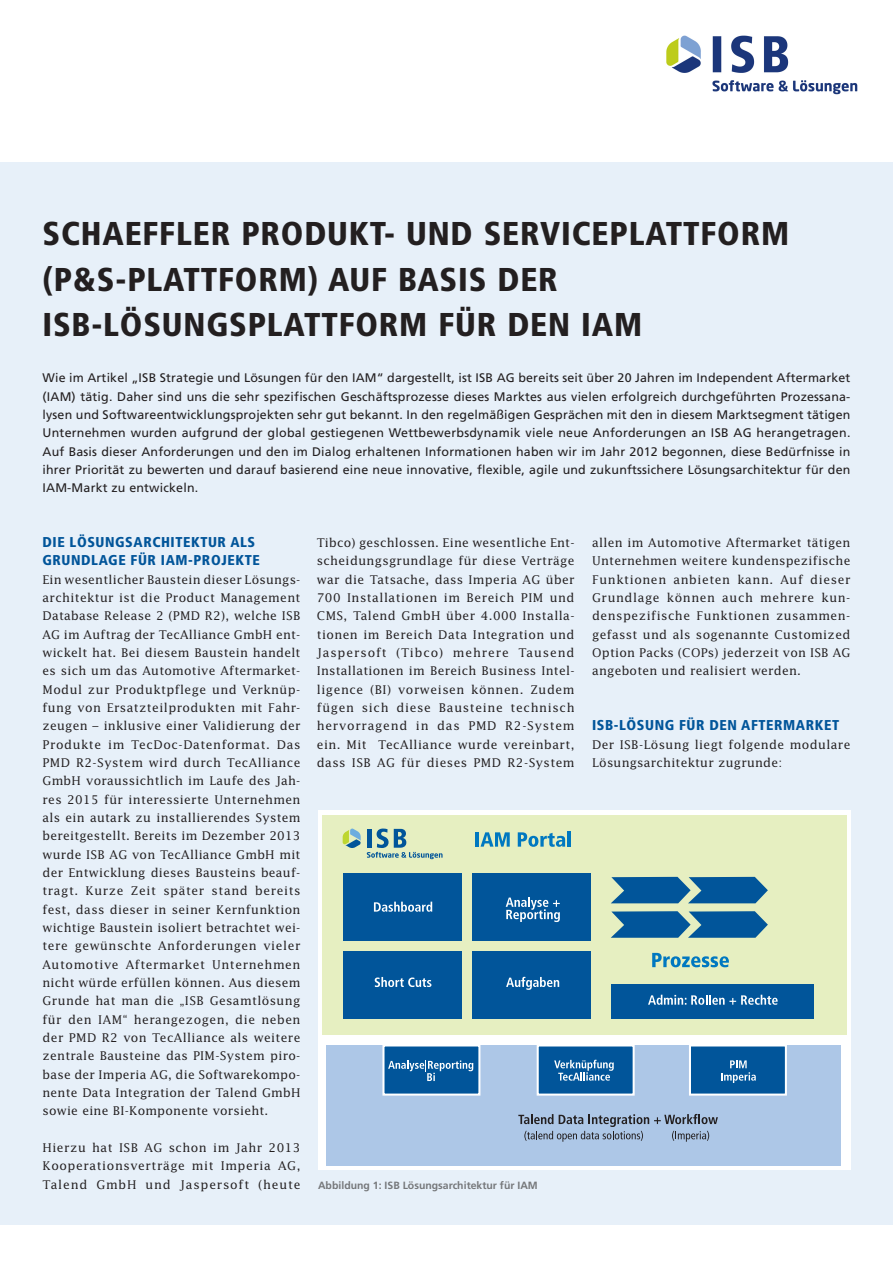
<style>
.page{position:relative;width:893px;height:1263px;background:#fff}
.page>*{position:absolute;margin:0;border:0;box-sizing:border-box;transform-origin:0 0}
.t1{font:900 condensed 33px/45.8px "Frutiger";letter-spacing:.025em;color:#231f20}
.t2{font:900 condensed 14.25px/18.3px "Frutiger";letter-spacing:.04em;color:#01559a}
.t3{font:12.45px/18.3px "Frutiger";letter-spacing:.015em;color:#231f20;text-align:justify}
.t4{font:12px/18.3px "Lucida";letter-spacing:.03em;color:#231f20;text-align:justify}
.t5{font:700 10.5px "Frutiger";color:#76787b}
</style>
<div class="page">
<div style="left:0;top:162px;width:893px;height:1063px;background:#e7f0f9"></div>
<div style="left:318px;top:810px;width:532px;height:360px;background:#fff"></div>
<div style="left:326px;top:1045px;width:515px;height:120px;background:#adc7e7"></div>
<div style="left:322px;top:815px;width:524px;height:219px;background:#e6efc1"></div>
<div style="left:383px;top:1045px;width:96px;height:49px;background:#01559a"></div>
<div style="left:382px;top:1044px;width:98px;height:51px;border:2px solid #fff"></div>
<div style="left:538px;top:1045px;width:96px;height:49px;background:#01559a"></div>
<div style="left:537px;top:1044px;width:98px;height:51px;border:2px solid #fff"></div>
<div style="left:690px;top:1045px;width:96px;height:49px;background:#01559a"></div>
<div style="left:689px;top:1044px;width:98px;height:51px;border:2px solid #fff"></div>
<div style="left:343px;top:873px;width:118px;height:68px;background:#01559a"></div>
<div style="left:473px;top:873px;width:118px;height:68px;background:#01559a"></div>
<div style="left:343px;top:951px;width:118px;height:68px;background:#01559a"></div>
<div style="left:473px;top:951px;width:118px;height:68px;background:#01559a"></div>
<div style="left:611px;top:984px;width:202px;height:35px;background:#01559a"></div>
<hr style="left:476px;top:832px;width:3px;height:15px;background:#0078c0">
<svg style="left:480px;top:832px;width:30px;height:15px"></svg>
<svg style="left:518px;top:832px;width:47px;height:15px"></svg>
<hr style="left:567px;top:831px;width:4px;height:16px;background:#0078c0">
<svg style="left:343px;top:828px;width:18px;height:20px"></svg>
<svg style="left:367px;top:828px;width:76px;height:31px"></svg>
<svg style="left:374px;top:902px;width:58px;height:10px"></svg>
<svg style="left:506px;top:897px;width:54px;height:25px"></svg>
<svg style="left:375px;top:977px;width:56px;height:10px"></svg>
<svg style="left:506px;top:977px;width:53px;height:13px"></svg>
<svg style="left:648px;top:995px;width:130px;height:10px"></svg>
<svg style="left:652px;top:953px;width:77px;height:14px"></svg>
<svg style="left:611px;top:877px;width:157px;height:26px;background:#236c9f"></svg>
<svg style="left:611px;top:911px;width:157px;height:27px;background:#276fa0"></svg>
<svg style="left:388px;top:1060px;width:85px;height:21px"></svg>
<svg style="left:554px;top:1060px;width:60px;height:21px"></svg>
<svg style="left:721px;top:1060px;width:35px;height:23px"></svg>
<svg style="left:518px;top:1114px;width:200px;height:28px"></svg>
<img style="left:666px;top:35px;width:192px;height:60px">
<h1 class="t1" style="left:43px;top:213px;width:748px">SCHAEFFLER PRODUKT- UND SERVICEPLATTFORM (P&amp;S-PLATTFORM) AUF BASIS DER<br>ISB-LÖSUNGSPLATTFORM FÜR DEN IAM</h1>
<p class="t3" style="left:43px;top:370px;width:809px">Wie im Artikel „ISB Strategie und Lösungen für den IAM“ dargestellt, ist ISB AG bereits seit über 20 Jahren im Independent Aftermarket (IAM) tätig. Daher sind uns die sehr spezifischen Geschäftsprozesse dieses Marktes aus vielen erfolgreich durchgeführten Prozessana&shy;lysen und Softwareentwicklungsprojekten sehr gut bekannt. In den regelmäßigen Gesprächen mit den in diesem Marktsegment tätigen Unternehmen wurden aufgrund der global gestiegenen Wettbewerbsdynamik viele neue Anforderungen an ISB AG herangetragen.<br>Auf Basis dieser Anforderungen und den im Dialog erhaltenen Informationen haben wir im Jahr 2012 begonnen, diese Bedürfnisse in ihrer Priorität zu bewerten und darauf basierend eine neue innovative, flexible, agile und zukunftssichere Lösungsarchitektur für den IAM-Markt zu entwickeln.</p>
<p class="t2" style="left:43px;top:534px;width:219px">DIE LÖSUNGSARCHITEKTUR ALS<br>GRUNDLAGE FÜR IAM-PROJEKTE</p>
<p class="t4" style="left:43px;top:571px;width:259px">Ein wesentlicher Baustein dieser Lösungs&shy;architektur ist die Product Management Database Release 2 (PMD R2), welche ISB AG im Auftrag der TecAlliance GmbH ent&shy;wickelt hat. Bei diesem Baustein handelt es sich um das Automotive Aftermarket-Modul zur Produktpflege und Verknüp&shy;fung von Ersatzteilprodukten mit Fahr&shy;zeugen – inklusive einer Validierung der Produkte im TecDoc-Datenformat. Das PMD R2-System wird durch TecAlliance GmbH voraussichtlich im Laufe des Jah&shy;res 2015 für interessierte Unternehmen als ein autark zu installierendes System bereitgestellt. Bereits im Dezember 2013 wurde ISB AG von TecAlliance GmbH mit der Entwicklung dieses Bausteins beauf&shy;tragt. Kurze Zeit später stand bereits fest, dass dieser in seiner Kernfunktion wichtige Baustein isoliert betrachtet wei&shy;tere gewünschte Anforderungen vieler Automotive Aftermarket Unternehmen nicht würde erfüllen können. Aus diesem Grunde hat man die „ISB Gesamtlösung für den IAM“ herangezogen, die neben der PMD R2 von TecAlliance als weitere zentrale Bausteine das PIM-System piro&shy;base der Imperia AG, die Softwarekompo&shy;nente Data Integration der Talend GmbH sowie eine BI-Komponente vorsieht.</p>
<p class="t4" style="left:43px;top:1139px;width:259px">Hierzu hat ISB AG schon im Jahr 2013<br>Kooperationsverträge mit Imperia AG, Talend GmbH und Jaspersoft (heute</p>
<p class="t4" style="left:317px;top:535px;width:259px">Tibco) geschlossen. Eine wesentliche Ent&shy;scheidungsgrundlage für diese Verträge war die Tatsache, dass Imperia AG über 700 Installationen im Bereich PIM und CMS, Talend GmbH über 4.000 Installa&shy;tionen im Bereich Data Integration und Jaspersoft (Tibco) mehrere Tausend Installationen im Bereich Business Intel&shy;ligence (BI) vorweisen können. Zudem fügen sich diese Bausteine technisch hervorragend in das PMD R2-System ein. Mit TecAlliance wurde vereinbart, dass ISB AG für dieses PMD R2-System</p>
<p class="t4" style="left:592px;top:535px;width:260px">allen im Automotive Aftermarket tätigen Unternehmen weitere kundenspezifische Funktionen anbieten kann. Auf dieser Grundlage können auch mehrere kun&shy;denspezifische Funktionen zusammen&shy;gefasst und als sogenannte Customized Option Packs (COPs) jederzeit von ISB AG angeboten und realisiert werden.</p>
<p class="t2" style="left:592px;top:717px;width:248px">ISB-LÖSUNG FÜR DEN AFTERMARKET</p>
<p class="t4" style="left:592px;top:736px;width:260px">Der ISB-Lösung liegt folgende modulare<br>Lösungsarchitektur zugrunde:</p>
<p class="t5" style="left:318px;top:1181px;width:221px">Abbildung 1: ISB Lösungsarchitektur für IAM</p>
</div>
